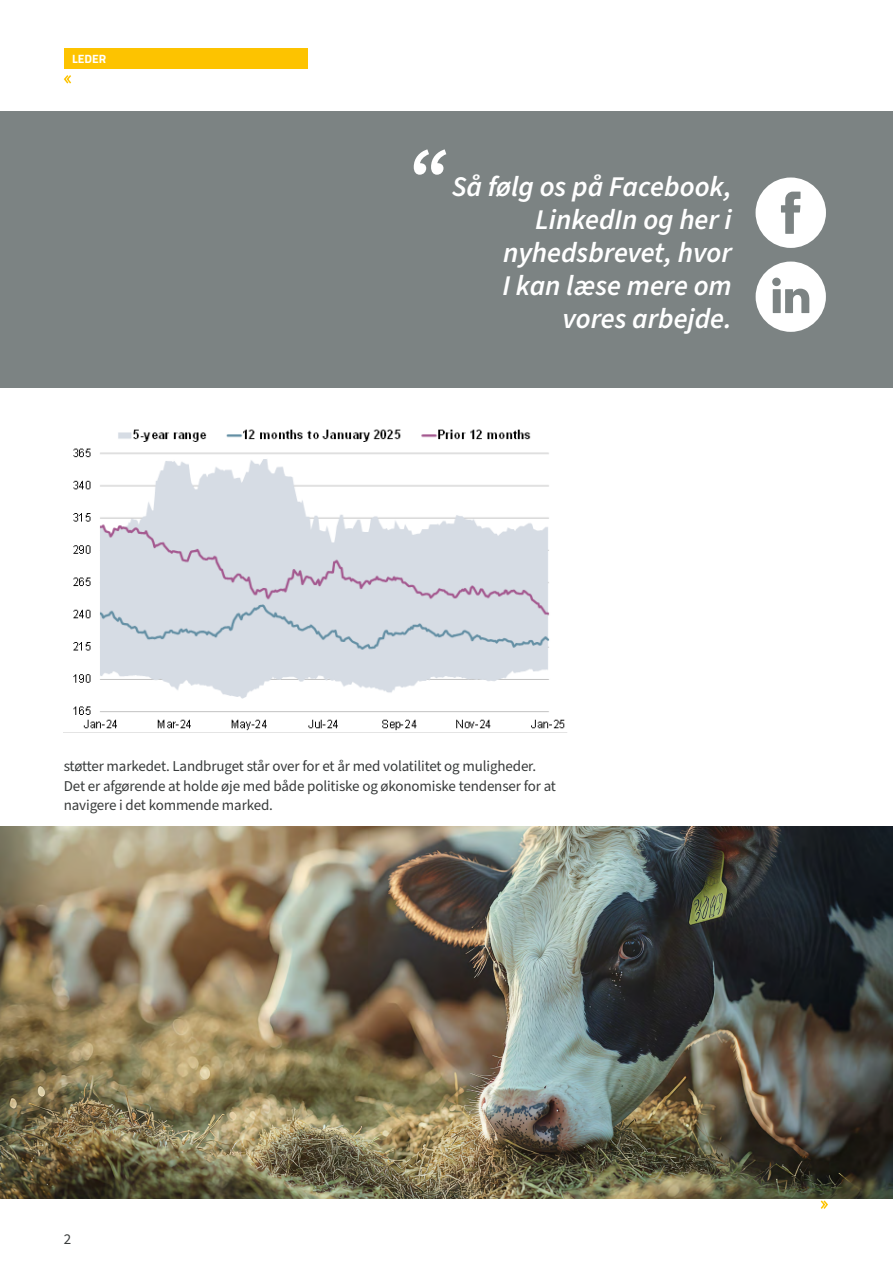
<style>
.page{position:relative;width:893px;height:1263px;background:#fff}
.page>*{position:absolute;margin:0;border:0;box-sizing:border-box;transform-origin:0 0}
.t1{font:italic 700 76.5px "Source Sans Pro";color:#fff}
.t2{font:italic 600 28.5px/33px "Source Sans Pro";color:#fff;text-align:right}
.t3{font:15px/19.5px "Source Sans Pro";letter-spacing:-.01em;color:#383b3b}
.t4{font:700 12px "Titillium Web";color:#fff}
</style>
<div class="page">
<div style="left:64px;top:48px;width:244px;height:21px;background:#fdc300"></div>
<img style="left:64px;top:429px;width:503px;height:304px">
<img style="left:0;top:827px;width:893px;height:371px">
<svg style="left:63px;top:75px;width:9px;height:9px"></svg>
<div style="left:0;top:111px;width:893px;height:277px;background:#7c8383"></div>
<svg style="left:755px;top:177px;width:71px;height:71px"></svg>
<svg style="left:756px;top:262px;width:70px;height:70px"></svg>
<svg style="left:820px;top:1200px;width:8px;height:9px"></svg>
<p class="t4" style="left:72px;top:50px;width:36px">LEDER</p>
<h1 class="t1" style="left:406px;top:124px;width:42px">“</h1>
<h2 class="t2" style="left:452px;top:171px;width:282px">Så følg os på Facebook,<br>LinkedIn og her i nyhedsbrevet, hvor<br>I kan læse mere om vores arbejde.</h2>
<p class="t3" style="left:64px;top:757px;width:494px">støtter markedet. Landbruget står over for et år med volatilitet og muligheder.<br>Det er afgørende at holde øje med både politiske og økonomiske tendenser for at navigere i det kommende marked.</p>
<p class="t3" style="left:64px;top:1230px;width:9px">2</p>
</div>
